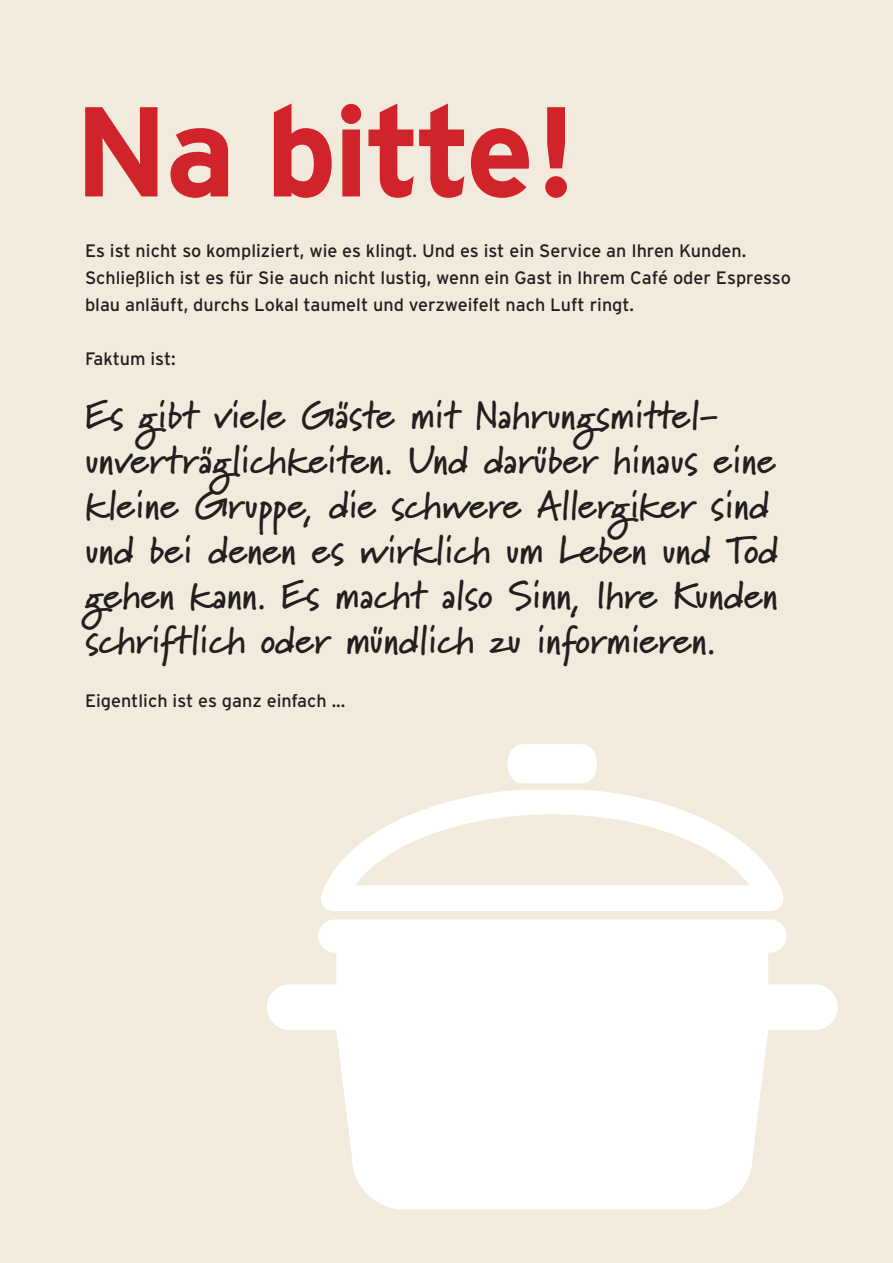
<style>
.page{position:relative;width:893px;height:1263px;background:#f1eadd}
.page>*{position:absolute;margin:0;border:0;box-sizing:border-box;transform-origin:0 0}
.t1{font:700 127.5px "Interstate";letter-spacing:-.03em;color:#d1232a}
.t2{font:700 39px/45px "Marydale";color:#231f20}
.t3{font:18px/27px "Interstate";color:#231f20}
</style>
<div class="page">
<svg style="left:267px;top:744px;width:571px;height:465px;fill:#fff"></svg>
<h1 class="t1" style="left:74px;top:80px;width:506px">Na bitte!</h1>
<p class="t3" style="left:85px;top:237px;width:707px">Es ist nicht so kompliziert, wie es klingt. Und es ist ein Service an Ihren Kunden.<br>Schließlich ist es für Sie auch nicht lustig, wenn ein Gast in Ihrem Café oder Espresso blau anläuft, durchs Lokal taumelt und verzweifelt nach Luft ringt.</p>
<p class="t3" style="left:85px;top:345px;width:92px">Faktum ist:</p>
<p class="t2" style="left:85px;top:392px;width:695px">Es gibt viele Gäste mit Nahrungsmittel&shy;unverträglichkeiten. Und darüber hinaus eine kleine Gruppe, die schwere Allergiker sind und bei denen es wirklich um Leben und Tod gehen kann. Es macht also Sinn, Ihre Kunden schriftlich oder mündlich zu informieren.</p>
<p class="t3" style="left:85px;top:687px;width:262px">Eigentlich ist es ganz einfach ...</p>
</div>
